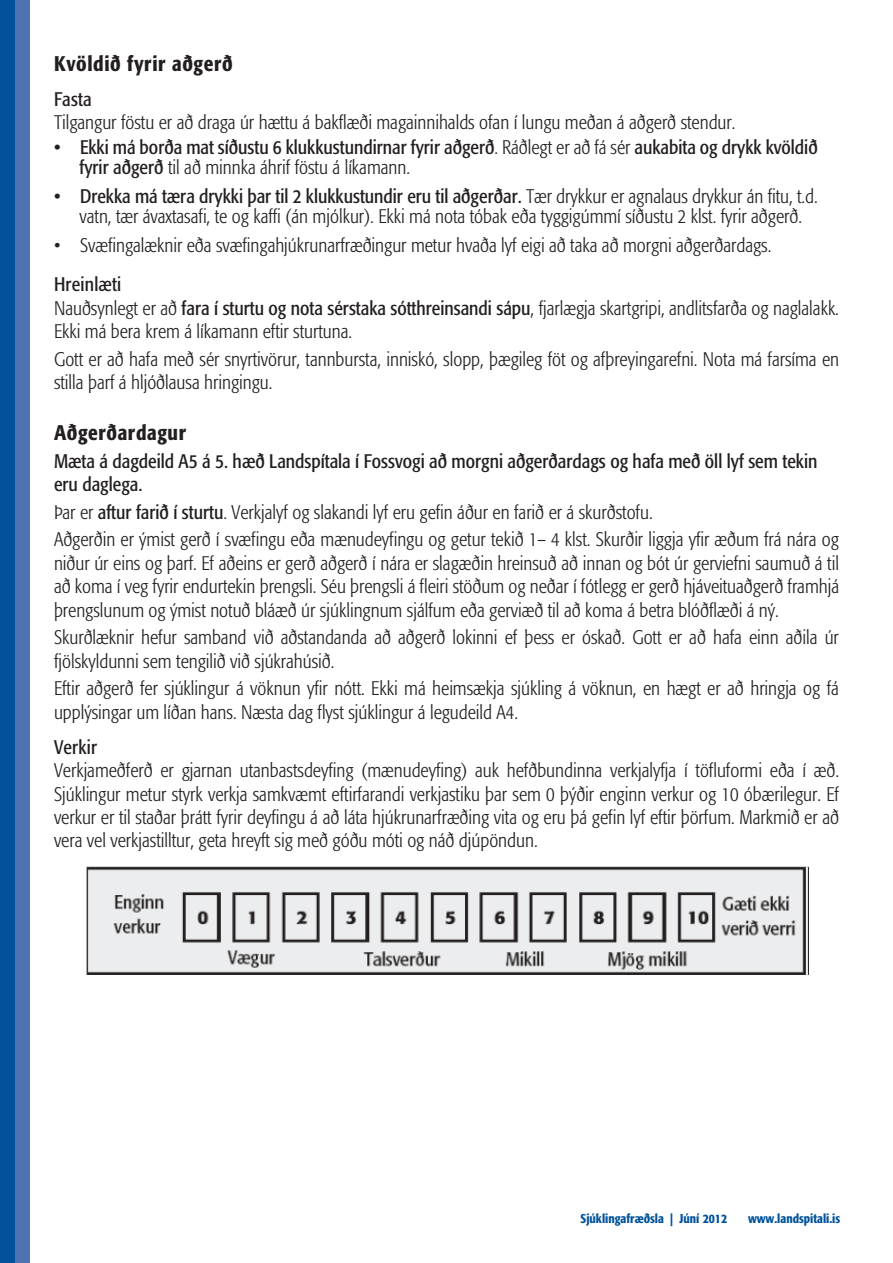
<style>
.page{position:relative;width:893px;height:1263px;background:#fff}
.page>*{position:absolute;margin:0;border:0;box-sizing:border-box;transform-origin:0 0}
.Fyrirsagnir{font:500 condensed 21px "Formata";letter-spacing:.03em;color:#231f20}
.Meginmál_formata_lig{font:300 condensed 19.5px/23.4px "Formata";color:#231f20}
.Bullets_meginmál_for{font:300 condensed 19.5px/20.4px "Formata";color:#231f20;text-align:center}
.Bullets_meginmál_for-2{font:condensed 19.5px/20.4px "Formata";color:#231f20}
.Meginmál_formata_lig-2{font:condensed 19.5px/23.4px "Formata";color:#231f20}
.Millifyrirsagnir{font:condensed 19.5px "Formata";letter-spacing:.01em;color:#231f20}
.Meginmál_formata_lig-3{font:500 condensed 12.75px "Formata";color:#01529b}
.s1{font-weight:300}
.s2{font-weight:400}
</style>
<div class="page">
<img style="left:86px;top:866px;width:722px;height:109px">
<div style="left:0;top:0;width:15px;height:1263px;background:#01529b"></div>
<div style="left:15px;top:0;width:15px;height:1263px;background:#4e73b2"></div>
<p class="Fyrirsagnir" style="left:54px;top:50px;width:180px">Kvöldið fyrir aðgerð</p>
<p class="Millifyrirsagnir" style="left:54px;top:87px;width:39px">Fasta</p>
<p class="Meginmál_formata_lig" style="left:54px;top:111px;width:683px">Tilgangur föstu er að draga úr hættu á bakflæði magainnihalds ofan í lungu meðan á aðgerð stendur.</p>
<p class="Bullets_meginmál_for-2" style="left:80px;top:137px;width:740px;text-indent:-26px">• Ekki má borða mat síðustu 6 klukkustundirnar fyrir aðgerð<span class="s1">. Ráðlegt er að fá sér</span> aukabita og drykk kvöldið fyrir aðgerð <span class="s1">til að minnka áhrif föstu á líkamann.</span></p>
<p class="Bullets_meginmál_for" style="left:54px;top:186px;width:765px"><span class="s2">• Drekka má tæra drykki þar til 2 klukkustundir eru til aðgerðar.</span> Tær drykkur er agnalaus drykkur án fitu, t.d. vatn, tær ávaxtasafi, te og kaffi (án mjólkur). Ekki má nota tóbak eða tyggigúmmí síðustu 2 klst. fyrir aðgerð.</p>
<p class="Bullets_meginmál_for" style="left:54px;top:235px;width:719px">• Svæfingalæknir eða svæfingahjúkrunarfræðingur metur hvaða lyf eigi að taka að morgni aðgerðardags.</p>
<p class="Millifyrirsagnir" style="left:54px;top:273px;width:69px">Hreinlæti</p>
<p class="Meginmál_formata_lig" style="left:54px;top:297px;width:786px">Nauðsynlegt er að <span class="s2">fara í sturtu og nota sérstaka sótthreinsandi sápu</span>, fjarlægja skartgripi, andlitsfarða og naglalakk.<br>Ekki má bera krem á líkamann eftir sturtuna.</p>
<p class="Meginmál_formata_lig" style="left:54px;top:348px;width:786px">Gott er að hafa með sér snyrtivörur, tannbursta, inniskó, slopp, þægileg föt og afþreyingarefni. Nota má farsíma en stilla þarf á hljóðlausa hringingu.</p>
<p class="Fyrirsagnir" style="left:54px;top:420px;width:134px">Aðgerðardagur</p>
<p class="Meginmál_formata_lig-2" style="left:54px;top:449px;width:765px">Mæta á dagdeild A5 á 5. hæð Landspítala í Fossvogi að morgni aðgerðardags og hafa með öll lyf sem tekin eru daglega.</p>
<p class="Meginmál_formata_lig" style="left:54px;top:500px;width:600px">Þar er <span class="s2">aftur farið í sturtu</span>. Verkjalyf og slakandi lyf eru gefin áður en farið er á skurðstofu.</p>
<p class="Meginmál_formata_lig" style="left:54px;top:528px;width:787px;text-align:justify">Aðgerðin er ýmist gerð í svæfingu eða mænudeyfingu og getur tekið 1– 4 klst. Skurðir liggja yfir æðum frá nára og niður úr eins og þarf. Ef aðeins er gerð aðgerð í nára er slagæðin hreinsuð að innan og bót úr gerviefni saumuð á til að koma í veg fyrir endurtekin þrengsli. Séu þrengsli á fleiri stöðum og neðar í fótlegg er gerð hjáveituaðgerð framhjá þrengslunum og ýmist notuð bláæð úr sjúklingnum sjálfum eða gerviæð til að koma á betra blóðflæði á ný.</p>
<p class="Meginmál_formata_lig" style="left:54px;top:626px;width:786px">Skurðlæknir hefur samband við aðstandanda að aðgerð lokinni ef þess er óskað. Gott er að hafa einn aðila úr fjölskyldunni sem tengilið við sjúkrahúsið.</p>
<p class="Meginmál_formata_lig" style="left:54px;top:677px;width:786px">Eftir aðgerð fer sjúklingur á vöknun yfir nótt. Ekki má heimsækja sjúkling á vöknun, en hægt er að hringja og fá upplýsingar um líðan hans. Næsta dag flyst sjúklingur á legudeild A4.</p>
<p class="Millifyrirsagnir" style="left:54px;top:735px;width:45px">Verkir</p>
<p class="Meginmál_formata_lig" style="left:54px;top:759px;width:787px;text-align:justify">Verkjameðferð er gjarnan utanbastsdeyfing (mænudeyfing) auk hefðbundinna verkjalyfja í töfluformi eða í æð.<br>Sjúklingur metur styrk verkja samkvæmt eftirfarandi verkjastiku þar sem 0 þýðir enginn verkur og 10 óbærilegur. Ef verkur er til staðar þrátt fyrir deyfingu á að láta hjúkrunarfræðing vita og eru þá gefin lyf eftir þörfum. Markmið er að vera vel verkjastilltur, geta hreyft sig með góðu móti og náð djúpöndun.</p>
<p class="Meginmál_formata_lig-3" style="left:580px;top:1211px;width:148px">Sjúklingafræðsla | Júní 2012</p>
<p class="Meginmál_formata_lig-3" style="left:748px;top:1211px;width:94px">www.landspitali.is</p>
</div>
